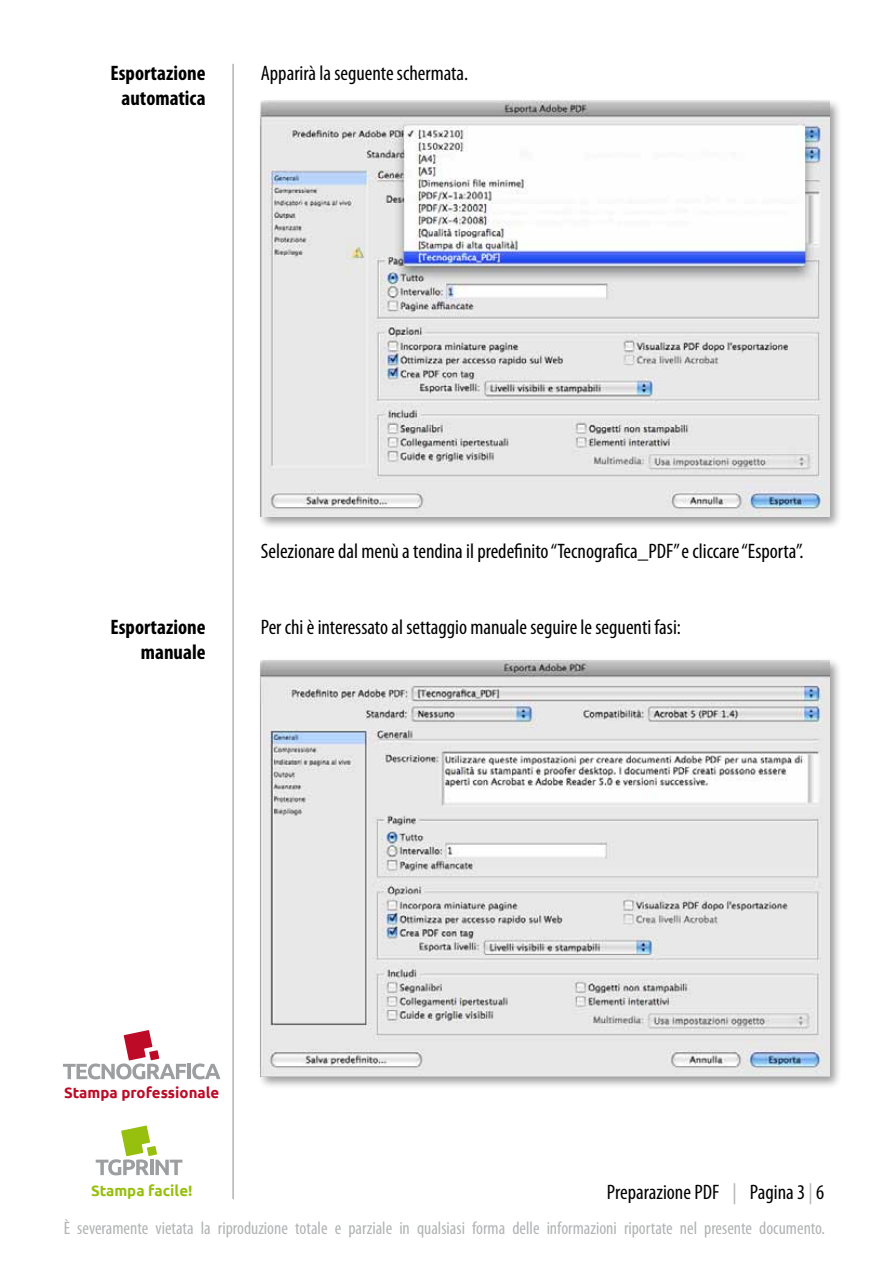
<style>
.page{position:relative;width:893px;height:1263px;background:#fff}
.page>*{position:absolute;margin:0;border:0;box-sizing:border-box;transform-origin:0 0}
.t1{font:condensed 21px "Myriad Pro";color:#000}
.t2{font:700 condensed 21px/25.2px "Myriad Pro";color:#000;text-align:center}
.t3{font:condensed 18px "Myriad Pro";color:#b1b3b4}
.t4{font:700 15px "Ubuntu";color:#bd0a26}
.t5{font:700 15px "Ubuntu";color:#97bf0d}
.s1{color:#b1b3b4}
</style>
<div class="page">
<hr style="left:232px;top:64px;width:2px;height:1135px;background:#b1b3b4">
<div style="left:258px;top:98px;width:584px;height:432px;background:#000;opacity:.4"></div>
<img style="left:261px;top:101px;width:568px;height:416px">
<div style="left:258px;top:657px;width:584px;height:433px;background:#000;opacity:.4"></div>
<img style="left:261px;top:660px;width:568px;height:416px">
<hr style="left:187px;top:1064px;width:4px;height:15px;background:#9c9e9f">
<svg style="left:192px;top:1063px;width:28px;height:16px"></svg>
<svg style="left:63px;top:1030px;width:123px;height:49px"></svg>
<svg style="left:96px;top:1125px;width:86px;height:50px"></svg>
<p class="t2" style="left:111px;top:59px;width:96px">Esportazione automatica</p>
<p class="t1" style="left:261px;top:61px;width:209px">Apparirà la seguente schermata.</p>
<p class="t2" style="left:111px;top:614px;width:96px;text-align:right">Esportazione manuale</p>
<p class="t1" style="left:261px;top:540px;width:544px">Selezionare dal menù a tendina il predefinito “Tecnografica_PDF” e cliccare “Esporta”.</p>
<p class="t1" style="left:261px;top:616px;width:422px">Per chi è interessato al settaggio manuale seguire le seguenti fasi:</p>
<p class="t4" style="left:64px;top:1083px;width:157px">Stampa professionale</p>
<p class="t5" style="left:91px;top:1181px;width:103px">Stampa facile!</p>
<p class="t1" style="left:607px;top:1181px;width:219px">Preparazione PDF <span class="s1">|</span> Pagina 3 <span class="s1">|</span> 6</p>
<p class="t3" style="left:64px;top:1218px;width:763px">È severamente vietata la riproduzione totale e parziale in qualsiasi forma delle informazioni riportate nel presente documento.</p>
</div>
